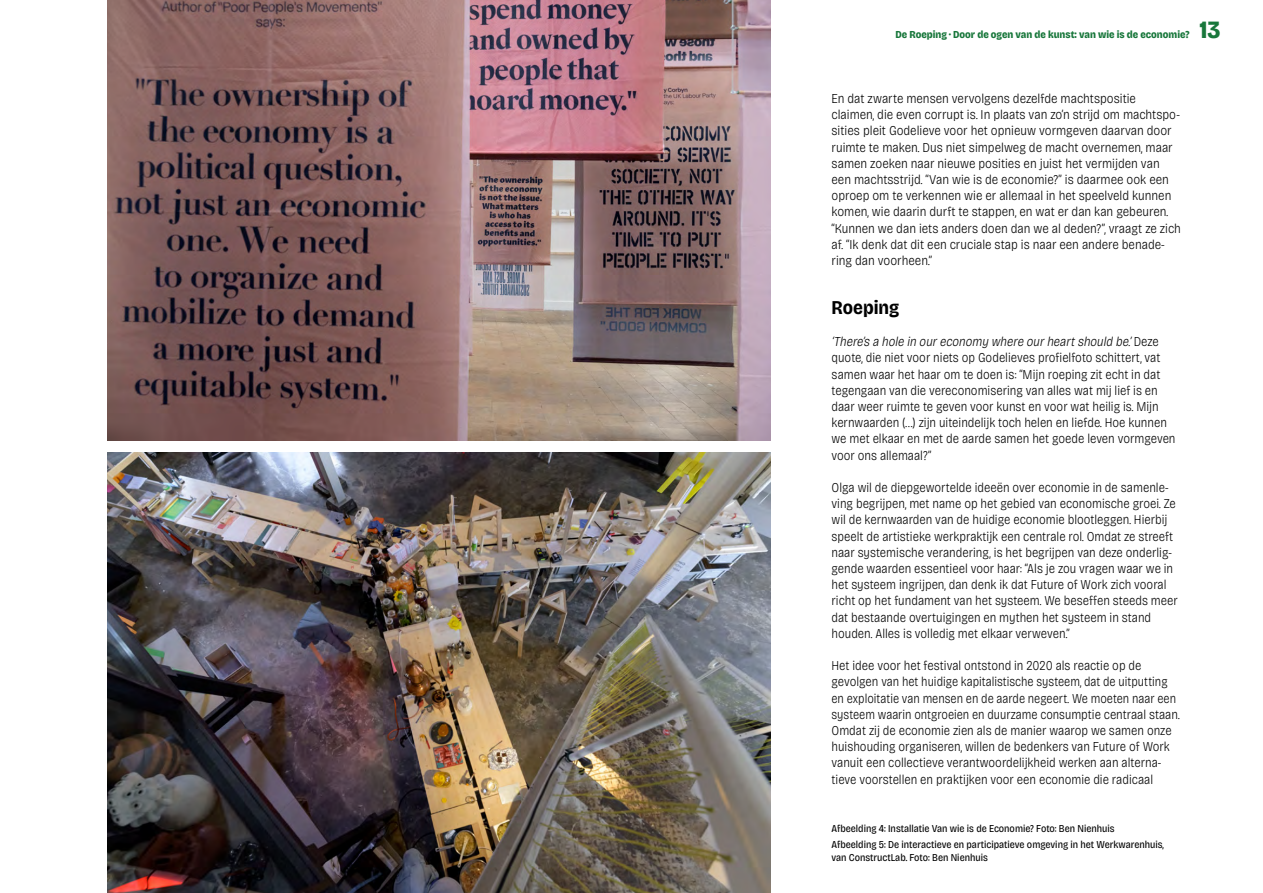
<style>
.page{position:relative;width:1263px;height:893px;background:#fff}
.page>*{position:absolute;margin:0;border:0;box-sizing:border-box;transform-origin:0 0}
.t1{font:800 semi-condensed 24.75px "Bricolage Grotesque 24 pt";color:#18773b}
.t2{font:700 semi-condensed 19.5px "Bricolage Grotesque 24 pt";color:#000}
.t3{font:200 semi-condensed 13.5px/16.2px "Bricolage Grotesque 24 pt";color:#000}
.t4{font:800 semi-condensed 10.65px "Bricolage Grotesque 24 pt";color:#18773b}
.t5{font:semi-condensed 10.5px/16.2px "Bricolage Grotesque 24 pt";color:#000}
.s1{font-style:italic}
</style>
<div class="page">
<img style="left:107px;top:0;width:664px;height:440px">
<img style="left:107px;top:453px;width:664px;height:440px">
<p class="t4" style="left:895px;top:26px;width:295px">De Roeping · Door de ogen van de kunst: van wie is de economie?</p>
<h1 class="t1" style="left:1199px;top:10px;width:23px">13</h1>
<p class="t3" style="left:831px;top:90px;width:351px">En dat zwarte mensen vervolgens dezelfde machtspositie claimen, die even corrupt is. In plaats van zo’n strijd om machtspo&shy;sities pleit Godelieve voor het opnieuw vormgeven daarvan door ruimte te maken. Dus niet simpelweg de macht overnemen, maar samen zoeken naar nieuwe posities en juist het vermijden van een machtsstrijd. “Van wie is de economie?” is daarmee ook een oproep om te verkennen wie er allemaal in het speelveld kunnen komen, wie daarin durft te stappen, en wat er dan kan gebeuren. “Kunnen we dan iets anders doen dan we al deden?”, vraagt ze zich af. “Ik denk dat dit een cruciale stap is naar een andere benade&shy;ring dan voorheen.”</p>
<h2 class="t2" style="left:831px;top:292px;width:69px">Roeping</h2>
<p class="t3" style="left:831px;top:333px;width:345px"><span class="s1">‘There’sa hole in oureconomy where ourheartshould be.’</span>D e z e quote, die niet voor niets op Godelieves profielfoto schittert, vat samen waar het haar om te doen is: “Mijn roeping zit echt in dat tegengaan van die vereconomisering van alles wat mij lief is en daar weer ruimte te geven voor kunst en voor wat heilig is. Mijn kernwaarden (…) zijn uiteindelijk toch helen en liefde. Hoe kunnen we met elkaar en met de aarde samen het goede leven vormgeven voor ons allemaal?”</p>
<p class="t3" style="left:831px;top:479px;width:348px">Olga wil de diepgewortelde ideeën over economie in de samenle&shy;ving begrijpen, met name op het gebied van economische groei. Ze wil de kernwaarden van de huidige economie blootleggen. Hierbij speelt de artistieke werkpraktijk een centrale rol. Omdat ze streeft naar systemische verandering, is het begrijpen van deze onderlig&shy;gende waarden essentieel voor haar: “Als je zou vragen waar we in het systeem ingrijpen, dan denk ik dat Future of Work zich vooral richt op het fundament van het systeem. We beseffen steeds meer dat bestaande overtuigingen en mythen het systeem in stand houden. Alles is volledig met elkaar verweven.”</p>
<p class="t3" style="left:831px;top:657px;width:350px">Het idee voor het festival ontstond in 2020 als reactie op de gevolgen van het huidige kapitalistische systeem, dat de uitputting en exploitatie van mensen en de aarde negeert. We moeten naar een systeem waarin ontgroeien en duurzame consumptie centraal staan.<br>Omdat zij de economie zien als de manier waarop we samen onze huishouding organiseren, willen de bedenkers van Future of Work vanuit een collectieve verantwoordelijkheid werken aan alterna&shy;tieve voorstellen en praktijken voor een economie die radicaal</p>
<p class="t5" style="left:831px;top:820px;width:334px">Afbeelding 4: Installatie Van wie is de Economie? Foto: Ben Nienhuis<br>Afbeelding 5: De interactieve en participatieve omgeving in het Werkwarenhuis,</p>
<p class="t5" style="left:831px;top:849px;width:158px">van ConstructLab. Foto: Ben Nienhuis</p>
</div>
